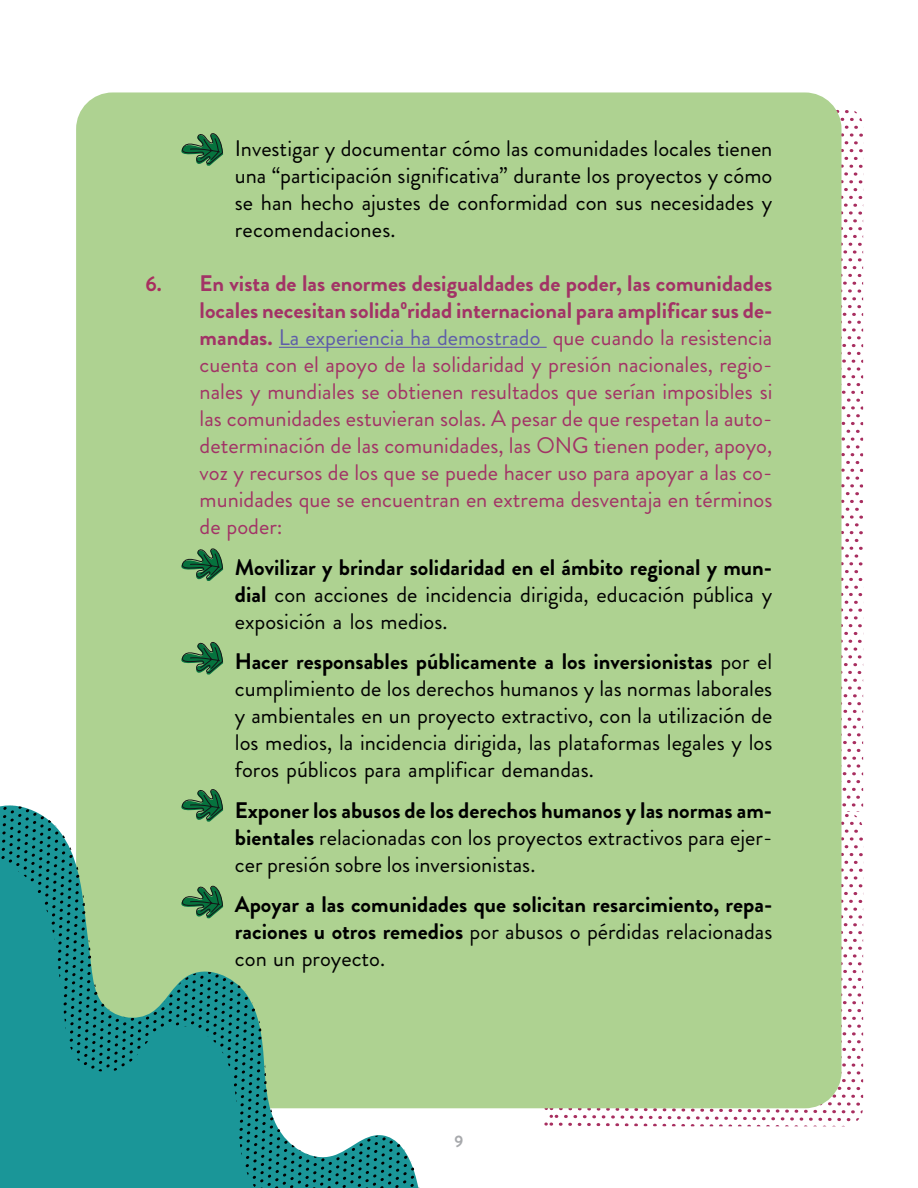
<style>
.page{position:relative;width:918px;height:1188px;background:#fff}
.page>*{position:absolute;margin:0;border:0;box-sizing:border-box;transform-origin:0 0}
.t1{font:22.5px/27px "Brandon Grotesque";color:#000;text-align:justify}
.t2{font:22.5px/27px "Brandon Grotesque";color:#a23366;text-align:justify}
.t3{font:700 22.5px/27px "Brandon Grotesque";color:#000;text-align:justify}
.t4{font:700 16.5px "Brandon Grotesque";color:#a7a9ac}
.s1{font-weight:700;font-size:21px;color:#a82e5f}
.s2{font-weight:700}
.s3{color:#5e5da9}
.s4{font-weight:400}
</style>
<div class="page">
<svg style="left:546px;top:109px;width:317px;height:1017px"></svg>
<div style="left:76px;top:92px;width:766px;height:1016px;background:#aed291;border-radius:36px"></div>
<hr style="left:279px;top:347px;width:268px;height:1px;background:#5e5da9">
<svg style="left:181px;top:133px;width:42px;height:33px"></svg>
<svg style="left:181px;top:548px;width:42px;height:33px"></svg>
<svg style="left:181px;top:642px;width:42px;height:33px"></svg>
<svg style="left:0;top:988px;width:429px;height:200px;background:#2d9e9b"></svg>
<svg style="left:111px;top:1166px;width:16px;height:22px"></svg>
<svg style="left:129px;top:1128px;width:290px;height:60px"></svg>
<svg style="left:87px;top:988px;width:332px;height:140px"></svg>
<svg style="left:12px;top:1002px;width:16px;height:35px"></svg>
<svg style="left:44px;top:988px;width:348px;height:70px"></svg>
<svg style="left:0;top:967px;width:6px;height:26px"></svg>
<svg style="left:2px;top:941px;width:239px;height:47px"></svg>
<svg style="left:0;top:788px;width:224px;height:153px"></svg>
<p class="t1" style="left:235px;top:135px;width:539px">Investigar y documentar cómo las comunidades locales tienen una “participación significativa” durante los proyectos y cómo se han hecho ajustes de conformidad con sus necesidades y recomendaciones.</p>
<p class="t2" style="left:200px;top:270px;width:574px;text-indent:-54px"><span class="s1">6.</span> <span class="s2">En vista de las enormes desigualdades de poder, las comunidades locales necesitan solidaºridad internacional para amplificar sus de&shy;mandas.</span> <span class="s3">La experiencia ha demostrado</span> que cuando la resistencia cuenta con el apoyo de la solidaridad y presión nacionales, regio&shy;nales y mundiales se obtienen resultados que serían imposibles si las comunidades estuvieran solas. A pesar de que respetan la auto&shy;determinación de las comunidades, las ONG tienen poder, apoyo, voz y recursos de los que se puede hacer uso para apoyar a las co&shy;munidades que se encuentran en extrema desventaja en términos de poder:</p>
<p class="t1" style="left:235px;top:554px;width:539px"><span class="s2">Movilizar y brindar solidaridad en el ámbito regional y mun&shy;dial</span> con acciones de incidencia dirigida, educación pública y exposición a los medios.</p>
<p class="t1" style="left:235px;top:648px;width:539px"><span class="s2">Hacer responsables públicamente a los inversionistas</span> por el cumplimiento de los derechos humanos y las normas laborales y ambientales en un proyecto extractivo, con la utilización de los medios, la incidencia dirigida, las plataformas legales y los foros públicos para amplificar demandas.</p>
<p class="t1" style="left:235px;top:797px;width:539px"><span class="s2">Exponer los abusos de los derechos humanos y las normas am&shy;bientales</span> relacionadas con los proyectos extractivos para ejer&shy;cer presión sobre los inversionistas.</p>
<p class="t3" style="left:235px;top:891px;width:539px">Apoyar a las comunidades que solicitan resarcimiento, repa&shy;raciones u otros remedios <span class="s4">por abusos o pérdidas relacionadas con un proyecto.</span></p>
<p class="t4" style="left:455px;top:1130px;width:10px">9</p>
</div>
